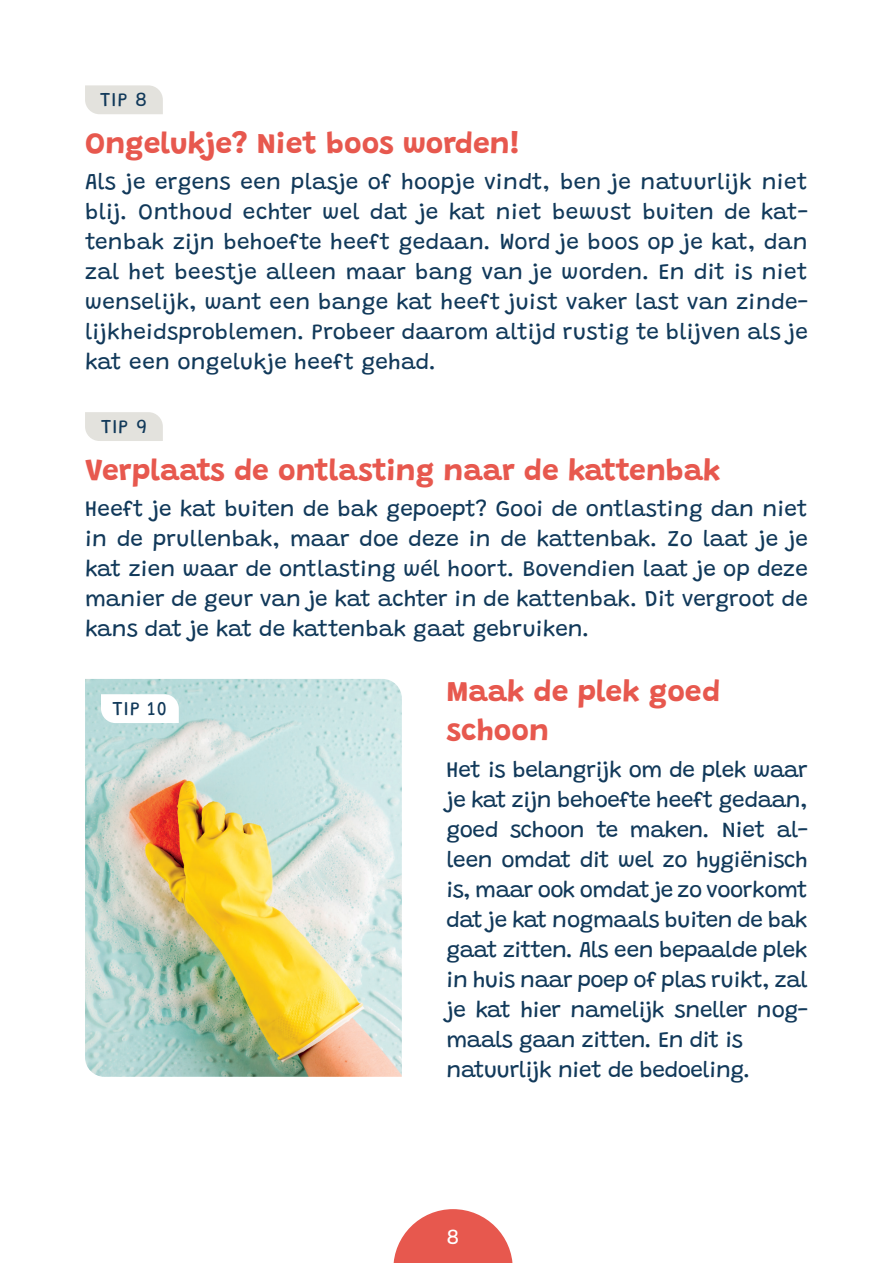
<style>
.page{position:relative;width:893px;height:1263px;background:#fff}
.page>*{position:absolute;margin:0;border:0;box-sizing:border-box;transform-origin:0 0}
.t1{font:700 30px/39px "Grandstander";color:#e7584e}
.t2{font:22.5px/30px "Grandstander";letter-spacing:-.02em;color:#11395a;text-align:justify}
.t3{font:21px "Grandstander";color:#fff}
.t4{font:19.5px "Grandstander";letter-spacing:.05em;color:#11395a}
</style>
<div class="page">
<svg style="left:393px;top:1209px;width:120px;height:54px"></svg>
<svg style="left:85px;top:85px;width:78px;height:29px;background:#e4e3de"></svg>
<div style="left:85px;top:412px;width:78px;height:29px;background:#e3e2dd"></div>
<img style="left:85px;top:679px;width:317px;height:398px">
<svg style="left:101px;top:694px;width:78px;height:29px"></svg>
<p class="t4" style="left:100px;top:85px;width:49px">TIP 8</p>
<h1 class="t1" style="left:85px;top:121px;width:437px">Ongelukje? Niet boos worden!</h1>
<p class="t2" style="left:85px;top:165px;width:724px">Als je ergens een plasje of hoopje vindt, ben je natuurlijk niet blij. Onthoud echter wel dat je kat niet bewust buiten de kat&shy;tenbak zijn behoefte heeft gedaan. Word je boos op je kat, dan zal het beestje alleen maar bang van je worden. En dit is niet wenselijk, want een bange kat heeft juist vaker last van zinde&shy;lijkheidsproblemen. Probeer daarom altijd rustig te blijven als je kat een ongelukje heeft gehad.</p>
<p class="t4" style="left:101px;top:412px;width:47px">TIP 9</p>
<h1 class="t1" style="left:85px;top:448px;width:637px">Verplaats de ontlasting naar de kattenbak</h1>
<p class="t2" style="left:85px;top:492px;width:724px">Heeft je kat buiten de bak gepoept? Gooi de ontlasting dan niet in de prullenbak, maar doe deze in de kattenbak. Zo laat je je kat zien waar de ontlasting wél hoort. Bovendien laat je op deze manier de geur van je kat achter in de kattenbak. Dit vergroot de kans dat je kat de kattenbak gaat gebruiken.</p>
<p class="t4" style="left:112px;top:694px;width:56px">TIP 10</p>
<h1 class="t1" style="left:446px;top:669px;width:275px">Maak de plek goed schoon</h1>
<p class="t2" style="left:446px;top:753px;width:363px;text-align:left">Het is belangrijk om de plek waar je kat zijn behoefte heeft gedaan, goed schoon te maken. Niet al&shy;leen omdat dit wel zo hygiënisch is, maar ook omdat je zo voorkomt dat je kat nogmaals buiten de bak gaat zitten. Als een bepaalde plek in huis naar poep of plas ruikt, zal je kat hier namelijk sneller nog&shy;maals gaan zitten. En dit is natuurlijk niet de bedoeling.</p>
<p class="t3" style="left:447px;top:1221px;width:15px">8</p>
</div>
